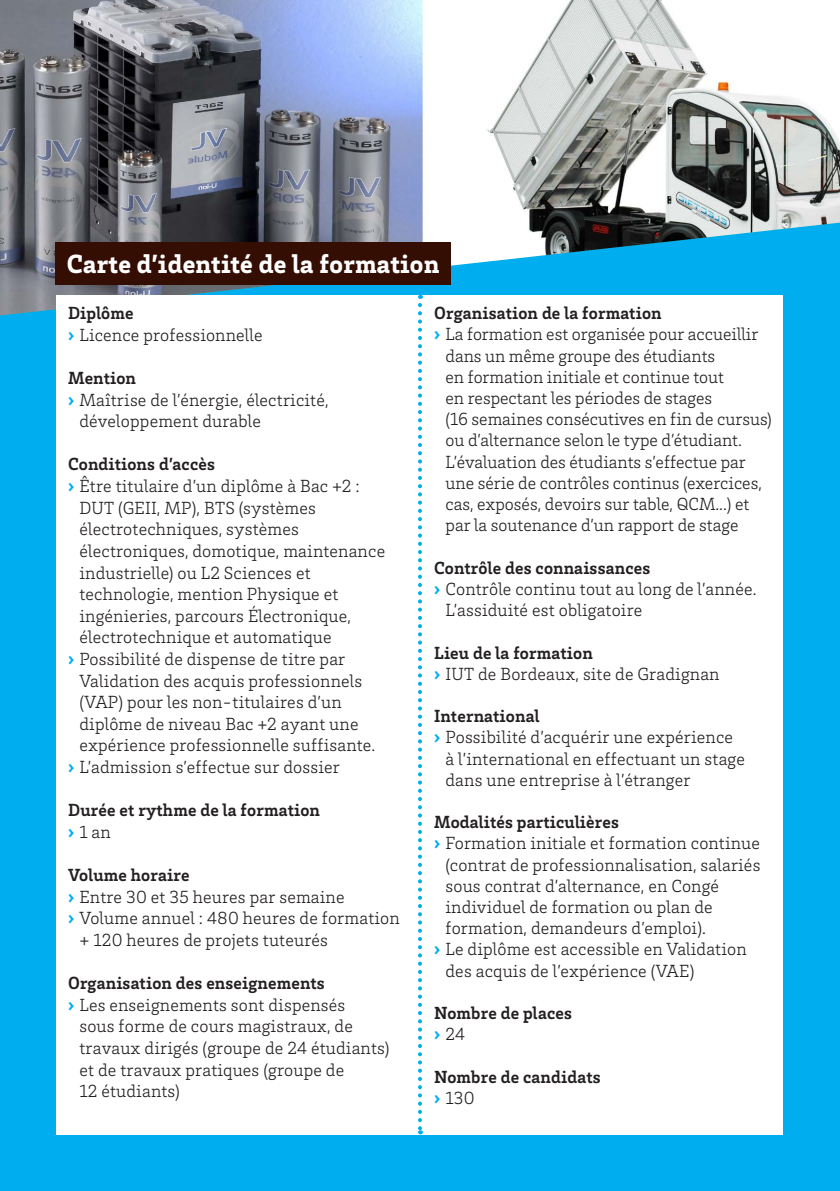
<style>
.page{position:relative;width:840px;height:1191px;background:#fff}
.page>*{position:absolute;margin:0;border:0;box-sizing:border-box;transform-origin:0 0}
._01_Titre_Blanc_13_5{font:900 27px "Brix Slab";letter-spacing:.01em;color:#fff}
.t1{font:300 18px/21.6px "Brix Slab";letter-spacing:.01em;color:#231f20}
._03_SousTitre_Noir_9{font:700 18px "Brix Slab";letter-spacing:.01em;color:#231f20}
.s1{font-weight:900;color:#00aeef}
</style>
<div class="page">
<div style="left:0;top:0;width:839px;height:1191px;background:#00aeef"></div>
<img style="left:0;top:0;width:839px;height:315px">
<div style="left:57px;top:295px;width:725px;height:839px;background:#fff"></div>
<svg style="left:418px;top:305px;width:4px;height:829px"></svg>
<div style="left:55px;top:242px;width:395px;height:42px;background:#340d03"></div>
<p class="_01_Titre_Blanc_13_5" style="left:67px;top:246px;width:374px">Carte d’identité de la formation</p>
<p class="_03_SousTitre_Noir_9" style="left:68px;top:301px;width:67px">Diplôme</p>
<p class="t1" style="left:68px;top:323px;width:196px"><span class="s1">›</span> Licence professionnelle</p>
<p class="_03_SousTitre_Noir_9" style="left:68px;top:366px;width:69px">Mention</p>
<p class="t1" style="left:79px;top:388px;width:250px;text-indent:-11px"><span class="s1">›</span> Maîtrise de l’énergie, électricité, développement durable</p>
<p class="_03_SousTitre_Noir_9" style="left:68px;top:452px;width:148px">Conditions d’accès</p>
<p class="t1" style="left:79px;top:474px;width:307px;text-indent:-11px"><span class="s1">›</span> Être titulaire d’un diplôme à Bac +2 :<br>DUT (GEII, MP), BTS (systèmes électrotechniques, systèmes électroniques, domotique, maintenance industrielle) ou L2 Sciences et technologie, mention Physique et ingénieries, parcours Électronique, électrotechnique et automatique</p>
<p class="t1" style="left:79px;top:647px;width:297px;text-indent:-11px"><span class="s1">›</span> Possibilité de dispense de titre par Validation des acquis professionnels (VAP) pour les non-titulaires d’un diplôme de niveau Bac +2 ayant une expérience professionnelle suffisante.</p>
<p class="t1" style="left:68px;top:755px;width:273px"><span class="s1">›</span> L’admission s’effectue sur dossier</p>
<p class="_03_SousTitre_Noir_9" style="left:68px;top:798px;width:253px">Durée et rythme de la formation</p>
<p class="t1" style="left:68px;top:820px;width:44px"><span class="s1">›</span> 1 an</p>
<p class="_03_SousTitre_Noir_9" style="left:68px;top:863px;width:123px">Volume horaire</p>
<p class="t1" style="left:68px;top:885px;width:278px"><span class="s1">›</span> Entre 30 et 35 heures par semaine</p>
<p class="t1" style="left:79px;top:906px;width:321px;text-indent:-11px"><span class="s1">›</span> Volume annuel : 480 heures de formation + 120 heures de projets tuteurés</p>
<p class="_03_SousTitre_Noir_9" style="left:68px;top:971px;width:258px">Organisation des enseignements</p>
<p class="t1" style="left:79px;top:993px;width:311px;text-indent:-11px"><span class="s1">›</span> Les enseignements sont dispensés<br>sous forme de cours magistraux, de travaux dirigés (groupe de 24 étudiants) et de travaux pratiques (groupe de<br>12 étudiants)</p>
<p class="_03_SousTitre_Noir_9" style="left:434px;top:301px;width:229px">Organisation de la formation</p>
<p class="t1" style="left:445px;top:323px;width:327px;text-indent:-11px"><span class="s1">›</span> La formation est organisée pour accueillir dans un même groupe des étudiants<br>en formation initiale et continue tout<br>en respectant les périodes de stages<br>(16 semaines consécutives en fin de cursus) ou d’alternance selon le type d’étudiant.<br>L’évaluation des étudiants s’effectue par une série de contrôles continus (exercices, cas, exposés, devoirs sur table, QCM...) et par la soutenance d’un rapport de stage</p>
<p class="_03_SousTitre_Noir_9" style="left:434px;top:556px;width:217px">Contrôle des connaissances</p>
<p class="t1" style="left:445px;top:577px;width:312px;text-indent:-11px"><span class="s1">›</span> Contrôle continu tout au long de l’année.<br>L’assiduité est obligatoire</p>
<p class="_03_SousTitre_Noir_9" style="left:434px;top:640px;width:160px">Lieu de la formation</p>
<p class="t1" style="left:434px;top:662px;width:287px"><span class="s1">›</span> IUT de Bordeaux, site de Gradignan</p>
<p class="_03_SousTitre_Noir_9" style="left:434px;top:704px;width:107px">International</p>
<p class="t1" style="left:445px;top:726px;width:301px;text-indent:-11px"><span class="s1">›</span> Possibilité d’acquérir une expérience à l’international en effectuant un stage dans une entreprise à l’étranger</p>
<p class="_03_SousTitre_Noir_9" style="left:434px;top:810px;width:186px">Modalités particulières</p>
<p class="t1" style="left:445px;top:832px;width:316px;text-indent:-11px"><span class="s1">›</span> Formation initiale et formation continue (contrat de professionnalisation, salariés sous contrat d’alternance, en Congé individuel de formation ou plan de formation, demandeurs d’emploi).</p>
<p class="t1" style="left:445px;top:938px;width:302px;text-indent:-11px"><span class="s1">›</span> Le diplôme est accessible en Validation des acquis de l’expérience (VAE)</p>
<p class="_03_SousTitre_Noir_9" style="left:434px;top:1001px;width:139px">Nombre de places</p>
<p class="t1" style="left:434px;top:1022px;width:33px"><span class="s1">›</span> 24</p>
<p class="_03_SousTitre_Noir_9" style="left:434px;top:1064px;width:168px">Nombre de candidats</p>
<p class="t1" style="left:434px;top:1086px;width:42px"><span class="s1">›</span> 130</p>
</div>
